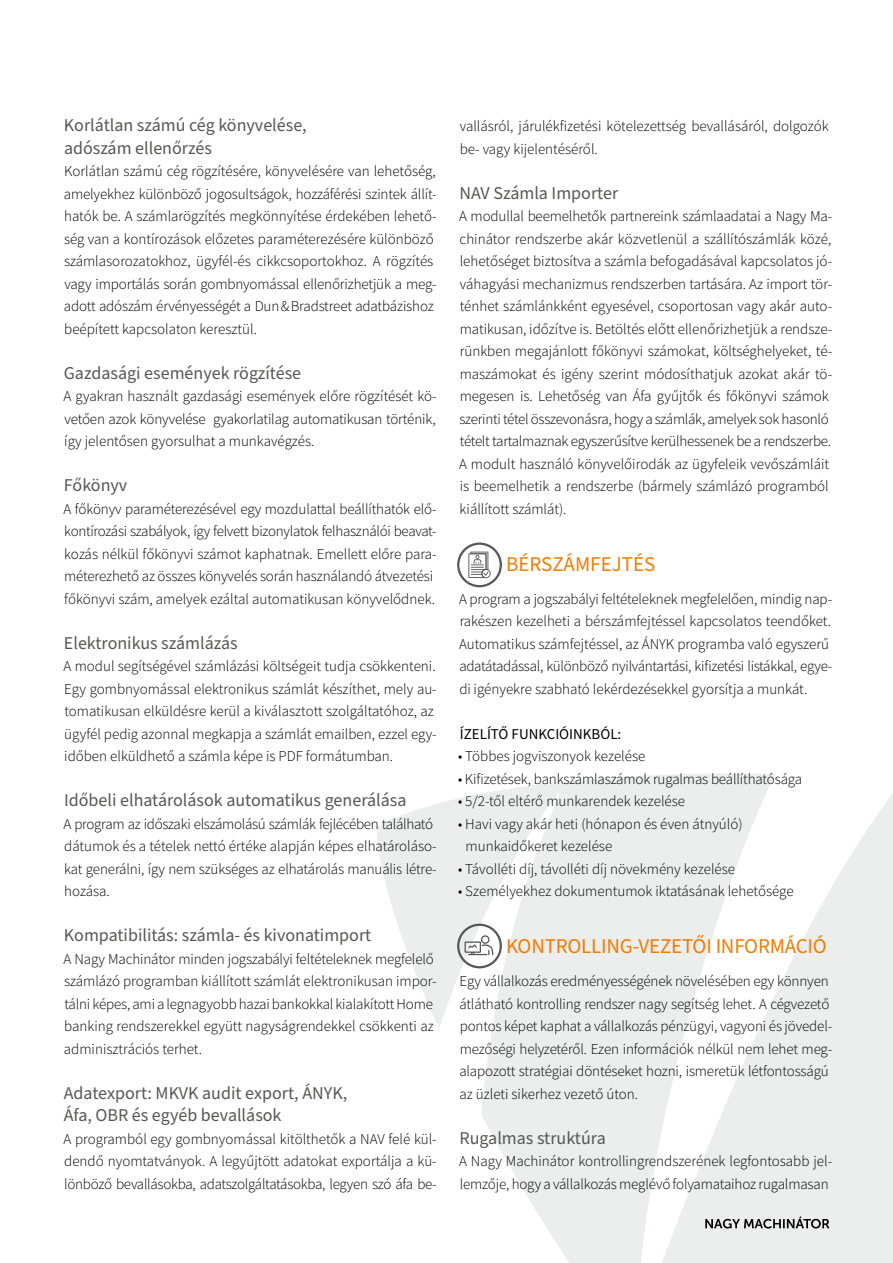
<style>
.page{position:relative;width:893px;height:1263px;background:#fff}
.page>*{position:absolute;margin:0;border:0;box-sizing:border-box;transform-origin:0 0}
.t1{font:21px "Source Sans Pro";letter-spacing:-.01em;color:#f07d00}
.t2{font:18px/22.5px "Source Sans Pro";color:#575756}
.t3{font:300 15px/22.5px "Source Sans Pro";letter-spacing:-.01em;color:#000}
.t4{font:15px "Source Sans Pro";color:#000}
</style>
<div class="page">
<svg style="left:377px;top:773px;width:516px;height:490px;fill:#eceded"></svg>
<svg style="left:705px;top:1216px;width:124px;height:12px"></svg>
<div style="left:457px;top:924px;width:45px;height:44px;border:2px solid #575756;border-radius:50%"></div>
<svg style="left:464px;top:935px;width:29px;height:20px"></svg>
<div style="left:457px;top:542px;width:45px;height:45px;border:2px solid #575756;border-radius:50%"></div>
<svg style="left:468px;top:552px;width:23px;height:26px"></svg>
<p class="t2" style="left:64px;top:114px;width:244px">Korlátlan számú cég könyvelése, adószám ellenőrzés</p>
<p class="t3" style="left:64px;top:160px;width:374px">Korlátlan számú cég rögzítésére, könyvelésére van lehetőség, amelyekhez különböző jogosultságok, hozzáférési szintek állít&shy;hatók be. A számlarögzítés megkönnyítése érdekében lehető&shy;ség van a kontírozások előzetes paraméterezésére különböző számlasorozatokhoz, ügyfél-és cikkcsoportokhoz. A rögzítés vagy importálás során gombnyomással ellenőrizhetjük a meg&shy;adott adószám érvényességét a Dun&amp;Bradstreet adatbázishoz beépített kapcsolaton keresztül.</p>
<p class="t2" style="left:64px;top:362px;width:239px">Gazdasági események rögzítése</p>
<p class="t3" style="left:64px;top:385px;width:375px;text-align:justify">A gyakran használt gazdasági események előre rögzítését kö&shy;vetően azok könyvelése gyakorlatilag automatikusan történik, így jelentősen gyorsulhat a munkavégzés.</p>
<p class="t2" style="left:64px;top:474px;width:65px">Főkönyv</p>
<p class="t3" style="left:64px;top:498px;width:375px">A főkönyv paraméterezésével egy mozdulattal beállíthatók elő&shy;kontírozási szabályok, így felvett bizonylatok felhasználói beavat&shy;kozás nélkül főkönyvi számot kaphatnak. Emellett előre para&shy;méterezhető az összes könyvelés során használandó átvezetési főkönyvi szám, amelyek ezáltal automatikusan könyvelődnek.</p>
<p class="t2" style="left:64px;top:632px;width:175px">Elektronikus számlázás</p>
<p class="t3" style="left:64px;top:656px;width:375px">A modul segítségével számlázási költségeit tudja csökkenteni.<br>Egy gombnyomással elektronikus számlát készíthet, mely au&shy;tomatikusan elküldésre kerül a kiválasztott szolgáltatóhoz, az ügyfél pedig azonnal megkapja a számlát e mailben, ezzel egy&shy;időben elküldhető a számla képe is PDF formátumban.</p>
<p class="t2" style="left:64px;top:789px;width:344px">Időbeli elhatárolások automatikus generálása</p>
<p class="t3" style="left:64px;top:813px;width:375px">A program az időszaki elszámolású számlák fejlécében található dátumok és a tételek nettó értéke alapján képes elhatároláso&shy;kat generálni, így nem szükséges az elhatárolás manuális létre&shy;hozása.</p>
<p class="t2" style="left:64px;top:924px;width:309px">Kompatibilitás: számla- és kivonatimport</p>
<p class="t3" style="left:64px;top:948px;width:375px">A Nagy Machinátor minden jogszabályi feltételeknek megfelelő számlázó programban kiállított számlát elektronikusan impor&shy;tálni képes, ami a legnagyobb hazai bankokkal kialakított Home banking rendszerekkel együtt nagyságrendekkel csökkenti az adminisztrációs terhet.</p>
<p class="t2" style="left:64px;top:1082px;width:285px">Adatexport: MKVK audit export, ÁNYK,<br>Áfa, OBR és egyéb bevallások</p>
<p class="t3" style="left:64px;top:1128px;width:375px;text-align:justify">A programból egy gombnyomással kitölthetők a NAV felé kül&shy;dendő nyomtatványok. A legyűjtött adatokat exportálja a kü&shy;lönböző bevallásokba, adatszolgáltatásokba, legyen szó áfa be-</p>
<p class="t3" style="left:460px;top:115px;width:371px">vallásról, járulékfizetési kötelezettség bevallásáról, dolgozók be- vagy kijelentéséről.</p>
<p class="t2" style="left:459px;top:182px;width:160px">NAV Számla Importer</p>
<p class="t3" style="left:459px;top:205px;width:375px">A modullal beemelhetők partnereink számlaadatai a Nagy Ma&shy;chinátor rendszerbe akár közvetlenül a szállítószámlák közé, le hetőséget biztosítva a számla befogadásával kapcsolatos jó&shy;vá hagyási mechanizmus rendszerben tartására. Az import tör&shy;tén het számlánkként egyesével, csoportosan vagy akár auto&shy;mati kusan, időzítve is. Betöltés előtt ellenőrizhetjük a rendsze&shy;rünkben megajánlott főkönyvi számokat, költséghelyeket, té&shy;maszámokat és igény szerint módosíthatjuk azokat akár tö&shy;megesen is. Lehetőség van Áfa gyűjtők és főkönyvi számok szerinti tétel összevonásra, hogy a számlák, amelyek sok hasonló tételt tartalmaznak egyszerűsítve kerülhessenek be a rend szerbe.<br>A modult használó könyvelőirodák az ügyfeleik vevőszámláit is beemelhetik a rendszerbe (bármely számlázó programból kiállított számlát).</p>
<h1 class="t1" style="left:506px;top:552px;width:151px">BÉRSZÁMFEJTÉS</h1>
<p class="t3" style="left:459px;top:588px;width:375px">A program a jogszabályi feltételeknek megfelelően, mindig nap&shy;rakészen kezelheti a bérszámfejtéssel kapcsolatos teendőket.<br>Automatikus számfejtéssel, az ÁNYK programba való egyszerű adatátadással, különböző nyilvántartási, kifizetési listákkal, egye&shy;di igényekre szabható lekérdezésekkel gyorsítja a munkát.</p>
<p class="t4" style="left:460px;top:726px;width:163px">ÍZELÍTŐ FUNKCIÓINKBÓL:</p>
<p class="t3" style="left:458px;top:745px;width:189px">• Többes jogviszonyok kezelése</p>
<p class="t3" style="left:458px;top:768px;width:346px">• Kifizetések, bankszámlaszámok rugalmas beállíthatósága</p>
<p class="t3" style="left:458px;top:790px;width:229px">• 5/2-től eltérő munkarendek kezelése</p>
<p class="t3" style="left:466px;top:813px;width:278px;text-indent:-8px">• Havi vagy akár heti (hónapon és éven átnyúló) munkaidőkeret kezelése</p>
<p class="t3" style="left:458px;top:858px;width:279px">• Távolléti díj, távolléti díj növekmény kezelése</p>
<p class="t3" style="left:458px;top:880px;width:337px">• Személyekhez dokumentumok iktatásának lehetősége</p>
<h1 class="t1" style="left:506px;top:935px;width:322px">KONTROLLING-VEZETŐI INFORMÁCIÓ</h1>
<p class="t3" style="left:459px;top:970px;width:374px">Egy vállalkozás eredményességének növelésében egy könnyen átlátható kontrolling rendszer nagy segítség lehet. A cégvezető pontos képet kaphat a vállalkozás pénzügyi, vagyoni és jövedel&shy;mezőségi helyzetéről. Ezen információk nélkül nem lehet meg&shy;alapozott stratégiai döntéseket hozni, ismeretük létfontosságú az üzleti sikerhez vezető úton.</p>
<p class="t2" style="left:459px;top:1127px;width:148px">Rugalmas struktúra</p>
<p class="t3" style="left:459px;top:1150px;width:375px">A Nagy Machinátor kontrolling rendszerének legfontosabb jel&shy;lemzője, hogy a vállalkozás meglévő folyamataihoz rugalmasan</p>
</div>
